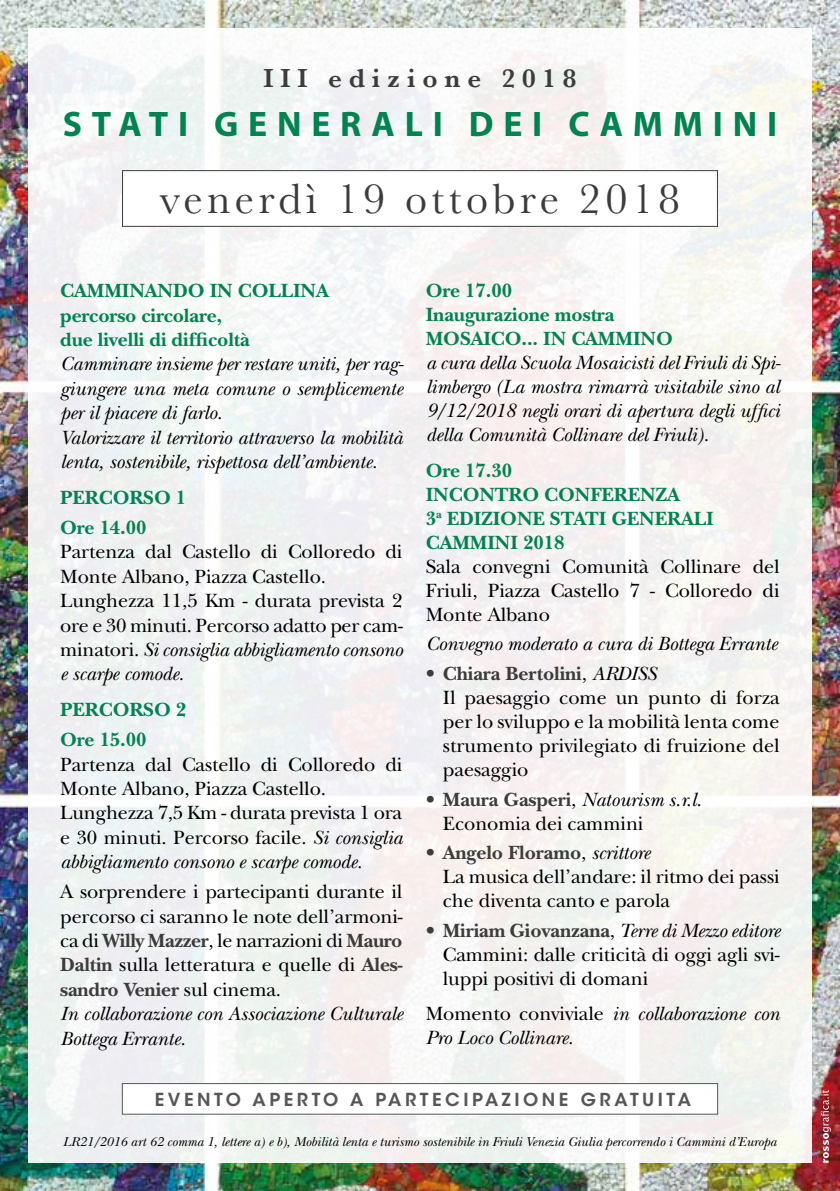
<style>
.page{position:relative;width:840px;height:1191px;background:#fff}
.page>*{position:absolute;margin:0;border:0;box-sizing:border-box;transform-origin:0 0}
.t1{font:44px "Baskerville";letter-spacing:.1em;color:#3c3c3b}
.t2{font:700 35.6px "Myriad Pro";letter-spacing:.275em;color:#008251}
.t3{font:600 27.2px "Baskerville";letter-spacing:.25em;color:#3c3c3b}
.t4{font:20px/24.4px "New Baskerville Std";letter-spacing:-.005em;color:#000}
.t5{font:italic 20px/24.4px "New Baskerville Std";letter-spacing:-.005em;color:#000}
.t6{font:700 20px/24px "New Baskerville Std";letter-spacing:-.005em;color:#008251}
.t7{font:600 17.8px "ITC Avant Garde Std";letter-spacing:.2em;color:#575756}
.t8{font:italic 13.4px "New Baskerville Std";color:#000}
.s1{font-style:italic}
.s2{font-weight:700;color:#3c3c3b}
.s3{color:#3c3c3b}
.s4{font-style:normal}
</style>
<div class="page">
<img style="left:0;top:0;width:839px;height:1191px">
<div style="left:28px;top:28px;width:783px;height:1134px;background:#f4f3f3"></div>
<div style="left:122px;top:170px;width:595px;height:57px;background:#fff;border:1px solid #3c3c3b"></div>
<svg style="left:820px;top:1090px;width:10px;height:72px"></svg>
<div style="left:122px;top:1083px;width:595px;height:31px;background:#fff;border:1px solid #575756"></div>
<h3 class="t3" style="left:263px;top:59px;width:314px">III edizione 2018</h3>
<h2 class="t2" style="left:63px;top:101px;width:715px">STATI GENERALI DEI CAMMINI</h2>
<h1 class="t1" style="left:160px;top:170px;width:521px">venerdì 19 ottobre 2018</h1>
<p class="t6" style="left:60px;top:279px;width:270px">CAMMINANDO IN COLLINA percorso circolare,<br>due livelli di difficoltà</p>
<p class="t5" style="left:60px;top:352px;width:345px">Camminare insieme per restare uniti, per rag&shy;giungere una meta comune o semplicemente per il piacere di farlo.<br>Valorizzare il territorio attraverso la mobilità lenta, sostenibile, rispettosa dell’ambiente.</p>
<p class="t6" style="left:60px;top:482px;width:127px;line-height:30px">PERCORSO 1<br>Ore 14.00</p>
<p class="t4" style="left:60px;top:540px;width:344px">Partenza dal Castello di Colloredo di Monte Albano, Piazza Castello.<br>Lunghezza 11,5 Km - durata prevista 2 ore e 30 minuti. Percorso adatto per cam&shy;minatori. <span class="s1">Si consiglia abbigliamento consono e scarpe comode.</span></p>
<p class="t6" style="left:60px;top:694px;width:127px;line-height:30px">PERCORSO 2<br>Ore 15.00</p>
<p class="t4" style="left:60px;top:752px;width:344px">Partenza dal Castello di Colloredo di Monte Albano, Piazza Castello.<br>Lunghezza 7,5 Km - durata prevista 1 ora e 30 minuti. Percorso facile. <span class="s1">Si consiglia abbigliamento consono e scarpe comode.</span></p>
<p class="t4" style="left:60px;top:879px;width:344px">A sorprendere i partecipanti durante il percorso ci saranno le note dell’armoni&shy;ca di <span class="s2">Willy Mazzer</span>, le narrazioni di <span class="s2">Mauro Daltin</span> sulla letteratura e quelle di <span class="s2">Ales&shy;sandro Venier</span> sul cinema.<br><span class="s1">In collaborazione con Associazione Culturale Bottega Errante.</span></p>
<p class="t6" style="left:425px;top:279px;width:248px">Ore 17.00<br>Inaugurazione mostra<br>MOSAICO... IN CAMMINO</p>
<p class="t5" style="left:425px;top:351px;width:356px;text-align:justify">a cura della Scuola Mosaicisti del Friuli di Spi&shy;limbergo (La mostra rimarrà visitabile sino al 9/12/2018 negli orari di apertura degli uffici della Comunità Collinare del Friuli).</p>
<p class="t6" style="left:425px;top:458px;width:289px">Ore 17.30<br>INCONTRO CONFERENZA<br>3<sup>a</sup> EDIZIONE STATI GENERALI<br>CAMMINI 2018</p>
<p class="t4" style="left:425px;top:554px;width:355px;text-align:justify">Sala convegni Comunità Collinare del Friuli, Piazza Castello 7 - Colloredo di Monte Albano</p>
<p class="t5" style="left:425px;top:632px;width:353px">Convegno moderato a cura di Bottega Errante</p>
<p class="t4" style="left:442px;top:661px;width:338px;text-indent:-17px"><span class="s3">•</span> <span class="s2">Chiara Bertolini</span>, <span class="s1">ARDISS<br></span>Il paesaggio come un punto di forza per lo sviluppo e la mobilità lenta come strumento privilegiato di fruizione del paesaggio</p>
<p class="t4" style="left:442px;top:787px;width:260px;text-indent:-17px"><span class="s3">•</span> <span class="s2">Maura Gasperi</span>, <span class="s1">Natourism s.r.l.<br></span>Economia dei cammini</p>
<p class="t4" style="left:442px;top:841px;width:338px;text-indent:-17px"><span class="s3">•</span> <span class="s2">Angelo Floramo</span>, <span class="s1">scrittore<br></span>La musica dell’andare: il ritmo dei passi che diventa canto e parola</p>
<p class="t4" style="left:442px;top:918px;width:338px;text-align:justify;text-indent:-17px"><span class="s3">•</span> <span class="s2">Miriam Giovanzana</span>, <span class="s1">Terre di Mezzo editore </span>Cammini: dalle criticità di oggi agli svi&shy;luppi positivi di domani</p>
<p class="t5" style="left:425px;top:1002px;width:355px"><span class="s4">Momento conviviale</span> in collaborazione con<br>Pro Loco Collinare.</p>
<p class="t7" style="left:155px;top:1088px;width:537px">EVENTO APERTO A PARTECIPAZIONE GRATUITA</p>
<p class="t8" style="left:63px;top:1134px;width:715px">LR21/2016 art 62 comma 1, lettere a) e b), Mobilità lenta e turismo sostenibile in Friuli Venezia Giulia percorrendo i Cammini d’Europa</p>
</div>
